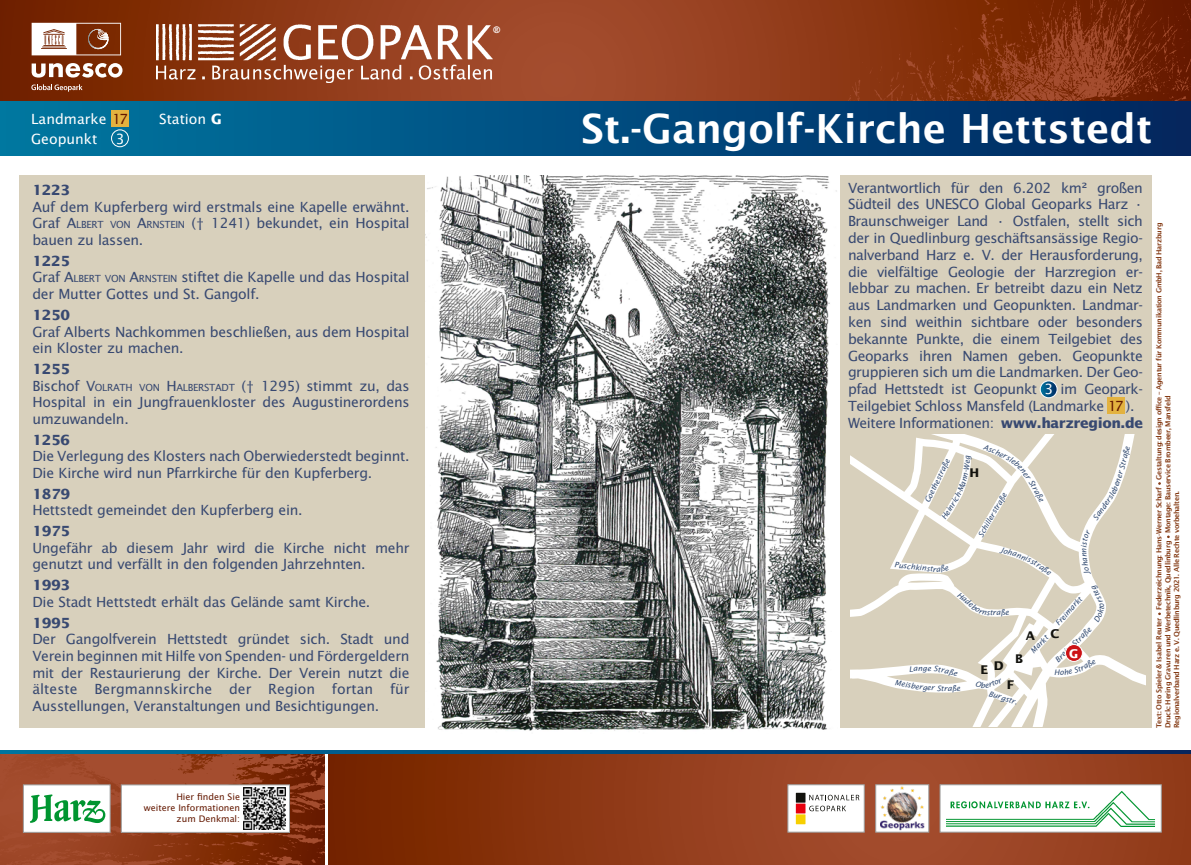
<style>
.page{position:relative;width:1191px;height:865px;background:#fff}
.page>*{position:absolute;margin:0;border:0;box-sizing:border-box;transform-origin:0 0}
.t1{font:600 40px "Lucida Sans";color:#fff}
.t2{font:15.8px "Lucida Sans";color:#fff}
.t3{font:14px/16.5px "Lucida Sans";letter-spacing:-.02em;color:#384971}
.t4{font:14px/19.6px "Lucida Sans";color:#fff}
.t5{font:700 14px "Lucida Sans";letter-spacing:-.02em;color:#384971}
.t6{font:700 12px "Lucida Sans";color:#12120d}
.t7{font:700 12px "Lucida Sans";color:#fff}
.t8{font:9px/10.8px "Lucida Sans";color:#631800;text-align:right}
.t9{font:italic 7.5px "Lucida Sans";color:#30496f}
.t10{font:600 7px/8.8px "Lucida Sans";letter-spacing:-.04em;color:#833912}
.s1{color:#631800}
.s2{font-weight:700}
.s3{font-style:inherit}
.s4{font-size:9.8px}
.s5{color:#fff}
</style>
<div class="page">
<svg style="left:328px;top:753px;width:863px;height:112px;background:#8e3b19"></svg>
<img style="left:0;top:753px;width:324px;height:112px">
<div style="left:23px;top:784px;width:88px;height:48px;background:#fff;border:1px solid #9d9e9e"></div>
<svg style="left:30px;top:794px;width:75px;height:29px"></svg>
<div style="left:121px;top:784px;width:169px;height:48px;background:#fff;border:1px solid #9d9e9e"></div>
<img style="left:244px;top:788px;width:41px;height:41px">
<img style="left:424px;top:175px;width:413px;height:556px">
<svg style="left:0;top:0;width:838px;height:102px;background:#903d1d"></svg>
<img style="left:838px;top:0;width:353px;height:102px">
<div style="left:0;top:102px;width:1191px;height:54px;background:linear-gradient(to right,#0077a1,#01255e)"></div>
<div style="left:112px;top:110px;width:17px;height:17px;background:#e3b23f"></div>
<div style="left:19px;top:175px;width:405px;height:553px;background:#d8d0bc"></div>
<div style="left:111px;top:129px;width:18px;height:18px;border:1px solid #fff;border-radius:50%"></div>
<div style="left:840px;top:175px;width:312px;height:553px;background:#d8d0bc"></div>
<svg style="left:850px;top:434px;width:295px;height:292px"></svg>
<div style="left:1065px;top:644px;width:17px;height:17px;background:#cc1216;border-radius:50%"></div>
<div style="left:1065px;top:644px;width:17px;height:17px;border:1px solid #fff;border-radius:50%"></div>
<svg style="left:0;top:750px;width:1191px;height:3px;background:#004c7e"></svg>
<img style="left:157px;top:24px;width:336px;height:59px">
<svg style="left:32px;top:63px;width:90px;height:15px"></svg>
<svg style="left:31px;top:84px;width:52px;height:8px"></svg>
<svg style="left:32px;top:23px;width:89px;height:32px"></svg>
<svg style="left:1040px;top:381px;width:17px;height:17px"></svg>
<div style="left:1039px;top:380px;width:18px;height:18px;border:1px solid #fff;border-radius:50%"></div>
<div style="left:1107px;top:397px;width:17px;height:17px;background:#e3b23f"></div>
<div style="left:787px;top:784px;width:77px;height:48px;background:#fff;border:1px solid #9d9e9e"></div>
<div style="left:796px;top:814px;width:9px;height:10px;background:#f7cf00"></div>
<div style="left:796px;top:803px;width:9px;height:10px;background:#e7000e"></div>
<div style="left:796px;top:792px;width:9px;height:10px;background:#12120d"></div>
<svg style="left:809px;top:794px;width:50px;height:17px"></svg>
<div style="left:875px;top:784px;width:54px;height:48px;background:#fff;border:1px solid #9d9e9e"></div>
<img style="left:880px;top:786px;width:44px;height:45px">
<div style="left:939px;top:784px;width:222px;height:48px;background:#fff;border:1px solid #9d9e9e"></div>
<img style="left:946px;top:791px;width:209px;height:35px">
<svg style="left:941px;top:507px;width:10px;height:13px"></svg>
<svg style="left:957px;top:455px;width:14px;height:38px"></svg>
<svg style="left:920px;top:564px;width:29px;height:8px"></svg>
<svg style="left:957px;top:592px;width:52px;height:24px"></svg>
<svg style="left:1054px;top:659px;width:42px;height:16px"></svg>
<svg style="left:1092px;top:446px;width:38px;height:74px"></svg>
<svg style="left:1091px;top:584px;width:13px;height:38px"></svg>
<svg style="left:911px;top:682px;width:49px;height:10px"></svg>
<svg style="left:975px;top:678px;width:27px;height:9px"></svg>
<svg style="left:983px;top:443px;width:60px;height:59px"></svg>
<svg style="left:999px;top:546px;width:52px;height:29px"></svg>
<svg style="left:1081px;top:530px;width:9px;height:45px"></svg>
<svg style="left:909px;top:666px;width:48px;height:10px"></svg>
<p class="t4" style="left:31px;top:109px;width:98px">Landmarke <span class="s1">17<br></span>Geopunkt</p>
<p class="t4" style="left:116px;top:128px;width:10px">3</p>
<p class="t2" style="left:491px;top:23px;width:11px">®</p>
<p class="t4" style="left:159px;top:109px;width:64px">Station <span class="s2">G</span></p>
<h1 class="t1" style="left:581px;top:105px;width:572px">St.-Gangolf-Kirche Hettstedt</h1>
<p class="t5" style="left:32px;top:182px;width:39px">1223</p>
<p class="t3" style="left:32px;top:198px;width:379px;text-align:justify">Auf dem Kupferberg wird erstmals eine Kapelle erwähnt.<br>Graf <span class="s3">A</span><span class="s4">LBERT VON</span> <span class="s3">A</span><span class="s4">RNSTEIN</span> († 1241) bekundet, ein Hospital bauen zu lassen.</p>
<p class="t3" style="left:32px;top:252px;width:379px"><span class="s2">1225<br></span>Graf <span class="s3">A</span><span class="s4">LBERT VON</span> <span class="s3">A</span><span class="s4">RNSTEIN</span> stiftet die Kapelle und das Hospital der Mutter Gottes und St. Gangolf.</p>
<p class="t5" style="left:32px;top:307px;width:39px">1250</p>
<p class="t3" style="left:32px;top:323px;width:378px">Graf Alberts Nachkommen beschließen, aus dem Hospital ein Kloster zu machen.</p>
<p class="t3" style="left:32px;top:360px;width:379px"><span class="s2">1255<br></span>Bischof <span class="s3">V</span><span class="s4">OLRATH VON</span> <span class="s3">H</span><span class="s4">ALBERSTADT</span> († 1295) stimmt zu, das Hospital in ein Jungfrauenkloster des Augustinerordens umzuwandeln.</p>
<p class="t5" style="left:32px;top:431px;width:39px">1256</p>
<p class="t3" style="left:32px;top:447px;width:379px">Die Verlegung des Klosters nach Oberwiederstedt beginnt.<br>Die Kirche wird nun Pfarrkirche für den Kupferberg.</p>
<p class="t5" style="left:32px;top:485px;width:39px">1879</p>
<p class="t3" style="left:32px;top:501px;width:272px">Hettstedt gemeindet den Kupferberg ein.</p>
<p class="t5" style="left:32px;top:523px;width:39px">1975</p>
<p class="t3" style="left:32px;top:539px;width:378px">Ungefähr ab diesem Jahr wird die Kirche nicht mehr genutzt und verfällt in den folgenden Jahrzehnten.</p>
<p class="t5" style="left:32px;top:577px;width:39px">1993</p>
<p class="t3" style="left:32px;top:593px;width:339px">Die Stadt Hettstedt erhält das Gelände samt Kirche.</p>
<p class="t5" style="left:32px;top:614px;width:39px">1995</p>
<p class="t3" style="left:32px;top:631px;width:379px;text-align:justify">Der Gangolfverein Hettstedt gründet sich. Stadt und Verein beginnen mit Hilfe von Spenden- und Fördergeldern mit der Restaurierung der Kirche. Der Verein nutzt die älteste Bergmannskirche der Region fortan für Ausstellungen, Veranstaltungen und Besichtigungen.</p>
<p class="t8" style="left:144px;top:791px;width:98px">Hier finden Sie weitere Informationen zum Denkmal:</p>
<p class="t3" style="left:848px;top:179px;width:296px;line-height:16.8px">Verantwortlich für den 6.202 km² großen Südteil des UNESCO Global Geoparks Harz ∙ Braunschweiger Land ∙ Ostfalen, stellt sich der in Quedlinburg geschäftsansässige Regio&shy;nalverband Harz e. V. der Herausforderung, die vielfältige Geologie der Harzregion er&shy;lebbar zu machen. Er betreibt dazu ein Netz aus Landmarken und Geopunkten. Landmar&shy;ken sind weithin sichtbare oder besonders bekannte Punkte, die einem Teilgebiet des Geoparks ihren Namen geben. Geopunkte gruppieren sich um die Landmarken. Der Geo-- pfad Hettstedt ist Geopunkt <span class="s5">3</span> im Geopark-Teilgebiet Schloss Mansfeld (Landmarke <span class="s1">17</span> ).<br>Weitere Informationen: <span class="s2">www.harzregion.de</span></p>
<p class="t9" style="left:922px;top:500px;width:50px;rotate:-64deg">Goethestraße</p>
<p class="t9" style="left:945px;top:507px;width:20px;rotate:-59deg">nrich</p>
<p class="t6" style="left:969px;top:466px;width:11px">H</p>
<p class="t9" style="left:976px;top:534px;width:51px;rotate:-60deg">Schillerstraße</p>
<p class="t9" style="left:894px;top:560px;width:27px;rotate:6deg">Puschk</p>
<p class="t9" style="left:896px;top:678px;width:18px;rotate:10deg">Meis</p>
<p class="t6" style="left:980px;top:660px;width:25px">E D</p>
<p class="t9" style="left:1053px;top:621px;width:38px;rotate:-48deg">Freimarkt</p>
<p class="t9" style="left:1053px;top:657px;width:48px;rotate:-44deg">Breite Straße</p>
<p class="t6" style="left:1050px;top:626px;width:10px">C</p>
<p class="t6" style="left:1025px;top:628px;width:11px">A</p>
<p class="t9" style="left:1028px;top:649px;width:23px;rotate:-46deg">Markt</p>
<p class="t7" style="left:1069px;top:647px;width:11px">G</p>
<p class="t6" style="left:1015px;top:652px;width:10px">B</p>
<p class="t6" style="left:1006px;top:678px;width:9px">F</p>
<p class="t9" style="left:990px;top:688px;width:31px;rotate:18deg">Burgstr.</p>
<p class="t10" style="left:1154px;top:728px;width:507px;rotate:-90deg">Text: Otto Spieler &amp; Isabel Reuter • Federzeichnung: Hans-Werner Scharf • Gestaltung: design office – Agentur für Kommunikation GmbH, Bad Harzburg<br>Druck: Hering Gravuren und Werbetechnik, Quedlinburg • Montage: Bauservice Brombeer, Mansfeld<br>Regionalverband Harz e. V. Quedlinburg 2021. Alle Rechte vorbehalten.</p>
</div>
